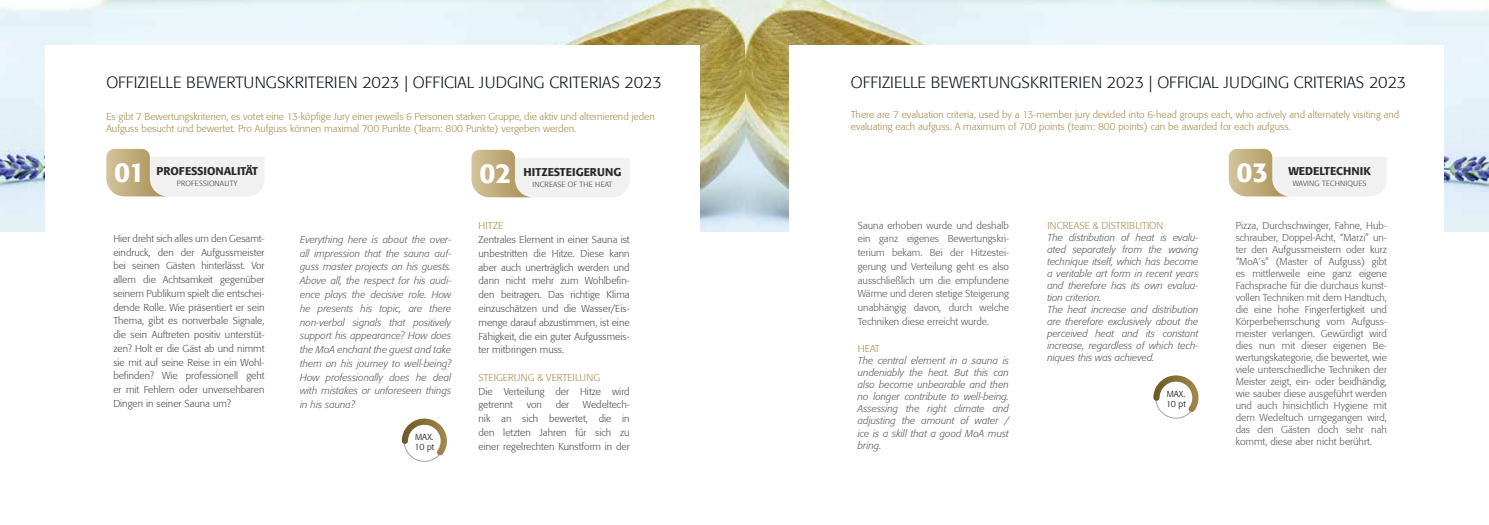
<style>
.page{position:relative;width:1489px;height:525px;background:#fff}
.page>*{position:absolute;margin:0;border:0;box-sizing:border-box;transform-origin:0 0}
.t1{font:500 27.5px "Formata";color:#fff}
.t2{font:300 16.25px "Formata";color:#0c171f}
.t3{font:500 11.25px "Formata";color:#292829}
.t4{font:300 10px/13.8px "Formata";color:#4d4d4f;text-align:justify}
.t5{font:300 10px/12px "Formata";color:#58595b;text-align:justify}
.t6{font:italic 300 10px/12px "Formata";color:#58585a;text-align:justify}
.t7{font:300 10px/12px "Formata";color:#a68d4e}
.t8{font:italic 300 10px/13.8px "Formata";color:#58595b;text-align:justify}
.t9{font:300 10px/13.8px "Formata";color:#58585a;text-align:justify}
.t10{font:300 8.75px/10.5px "Formata";color:#000}
.t11{font:300 7.5px "Formata";letter-spacing:.02em;color:#414042}
</style>
<div class="page">
<img style="left:744px;top:0;width:744px;height:231px">
<div style="left:789px;top:45px;width:654px;height:434px;background:#fff"></div>
<svg style="left:0;top:0;width:744px;height:231px;background:#d8e0d8"></svg>
<div style="left:45px;top:45px;width:654px;height:434px;background:#fff"></div>
<svg style="left:106px;top:149px;width:158px;height:47px"></svg>
<svg style="left:1228px;top:149px;width:158px;height:47px"></svg>
<svg style="left:401px;top:418px;width:46px;height:44px"></svg>
<svg style="left:1153px;top:375px;width:46px;height:44px"></svg>
<svg style="left:471px;top:150px;width:158px;height:47px"></svg>
<h2 class="t2" style="left:106px;top:73px;width:557px">OFFIZIELLE BEWERTUNGSKRITERIEN 2023 | OFFICIAL JUDGING CRITERIAS 2023</h2>
<p class="t7" style="left:106px;top:111px;width:550px">Es gibt 7 Bewertungskriterien, es votet eine 13-köpfige Jury einer jeweils 6 Personen starken Gruppe, die aktiv und alternierend jeden<br>Aufguss besucht und bewertet. Pro Aufguss können maximal 700 Punkte (Team: 800 Punkte) vergeben werden.</p>
<h1 class="t1" style="left:114px;top:155px;width:32px">01</h1>
<p class="t3" style="left:156px;top:164px;width:103px">PROFESSIONALITÄT</p>
<p class="t11" style="left:177px;top:179px;width:62px">PROFESSIONALITY</p>
<h1 class="t1" style="left:479px;top:156px;width:34px">02</h1>
<p class="t3" style="left:523px;top:165px;width:99px">HITZESTEIGERUNG</p>
<p class="t11" style="left:532px;top:180px;width:81px">INCREASE OF THE HEAT</p>
<p class="t4" style="left:113px;top:231px;width:153px">Hier dreht sich alles um den Gesamt&shy;eindruck, den der Aufgussmeister bei seinen Gästen hinterlässt. Vor allem die Achtsamkeit gegenüber seinem Publikum spielt die entschei&shy;dende Rolle. Wie präsentiert er sein Thema, gibt es nonverbale Signale, die sein Auftreten positiv unterstüt&shy;zen? Holt er die Gäst ab und nimmt sie mit auf seine Reise in ein Wohl&shy;befinden? Wie professionell geht er mit Fehlern oder unversehbaren Dingen in seiner Sauna um?</p>
<p class="t8" style="left:300px;top:232px;width:153px">Everything here is about the over&shy;all impression that the sauna auf&shy;guss master projects on his guests.<br>Above all, the respect for his audi&shy;ence plays the decisive role. How he presents his topic, are there non-verbal signals that positively support his appearance? How does the MoA enchant the guest and take them on his journey to well-being?<br>How professionally does he deal with mistakes or unforeseen things in his sauna?</p>
<p class="t10" style="left:414px;top:431px;width:21px">MAX.<br>10 pt</p>
<p class="t7" style="left:478px;top:220px;width:26px">HITZE</p>
<p class="t4" style="left:478px;top:233px;width:153px">Zentrales Element in einer Sauna ist unbestritten die Hitze. Diese kann aber auch unerträglich werden und dann nicht mehr zum Wohlbefin&shy;den beitragen. Das richtige Klima einzuschätzen und die Wasser/Eis&shy;menge darauf abzustimmen, ist eine Fähigkeit, die ein guter Aufgussmeis&shy;ter mitbringen muss.</p>
<p class="t7" style="left:478px;top:371px;width:123px">STEIGERUNG &amp; VERTEILUNG</p>
<p class="t4" style="left:478px;top:384px;width:153px">Die Verteilung der Hitze wird getrennt</p>
<p class="t4" style="left:478px;top:398px;width:153px;text-indent:104px">Wedeltech&shy;nik an sich bewertet, die in den letzten Jahren für sich zu einer regelrechten Kunstform in der</p>
<p class="t4" style="left:526px;top:398px;width:17px">von</p>
<p class="t4" style="left:555px;top:398px;width:15px">der</p>
<h2 class="t2" style="left:850px;top:73px;width:557px">OFFIZIELLE BEWERTUNGSKRITERIEN 2023 | OFFICIAL JUDGING CRITERIAS 2023</h2>
<p class="t7" style="left:850px;top:108px;width:550px">There are 7 evaluation criteria, used by a 13-member jury devided into 6-head groups each, who actively and alternately visiting and evaluating each aufguss. A maximum of 700 points (team: 800 points) can be awarded for each aufguss.</p>
<p class="t9" style="left:857px;top:218px;width:153px">Sauna erhoben wurde und deshalb ein ganz eigenes Bewertungskri&shy;terium bekam. Bei der Hitzestei&shy;gerung und Verteilung geht es also ausschließlich um die empfundene Wärme und deren stetige Steigerung unabhängig davon, durch welche Techniken diese erreicht wurde.</p>
<p class="t7" style="left:857px;top:343px;width:24px">HEAT</p>
<p class="t6" style="left:857px;top:355px;width:153px">The central element in a sauna is undeniably the heat. But this can also become unbearable and then no longer contribute to well-being.<br>Assessing the right climate and adjusting the amount of water / ice is a skill that a good MoA must bring.</p>
<p class="t7" style="left:1047px;top:219px;width:118px">INCREASE &amp; DISTRIBUTION</p>
<p class="t6" style="left:1047px;top:231px;width:153px;text-align:left">The distribution of heat is evalu&shy;ated separately from the waving technique itself, which has become a veritable art form in recent years and therefore has its own evalua&shy;tion criterion.<br>The heat increase and distribution are therefore exclusively about the perceived heat and its constant increase, regardless of which tech&shy;niques this was achieved.</p>
<p class="t10" style="left:1166px;top:388px;width:21px">MAX.<br>10 pt</p>
<h1 class="t1" style="left:1236px;top:155px;width:34px">03</h1>
<p class="t5" style="left:1235px;top:219px;width:153px">Pizza, Durchschwinger, Fahne, Hub&shy;schrauber, Doppel-Acht, “Marzi” un&shy;ter den Aufgussmeistern oder kurz “MoA´s” (Master of Aufguss) gibt es mittlerweile eine ganz eigene Fachsprache für die durchaus kunst&shy;vollen Techniken mit dem Handtuch, die eine hohe Fingerfertigkeit und Körperbeherrschung vom Aufguss&shy;meister verlangen. Gewürdigt wird dies nun mit dieser eigenen Be&shy;wertungskategorie, die bewertet, wie viele unterschiedliche Techniken der Meister zeigt, ein- oder beidhändig, wie sauber diese ausgeführt werden und auch hinsichtlich Hygiene mit dem Wedeltuch umgegangen wird, das den Gästen doch sehr nah kommt, diese aber nicht berührt.</p>
<p class="t3" style="left:1288px;top:164px;width:84px">WEDELTECHNIK</p>
<p class="t11" style="left:1292px;top:179px;width:75px">WAVING TECHNIQUES</p>
</div>
